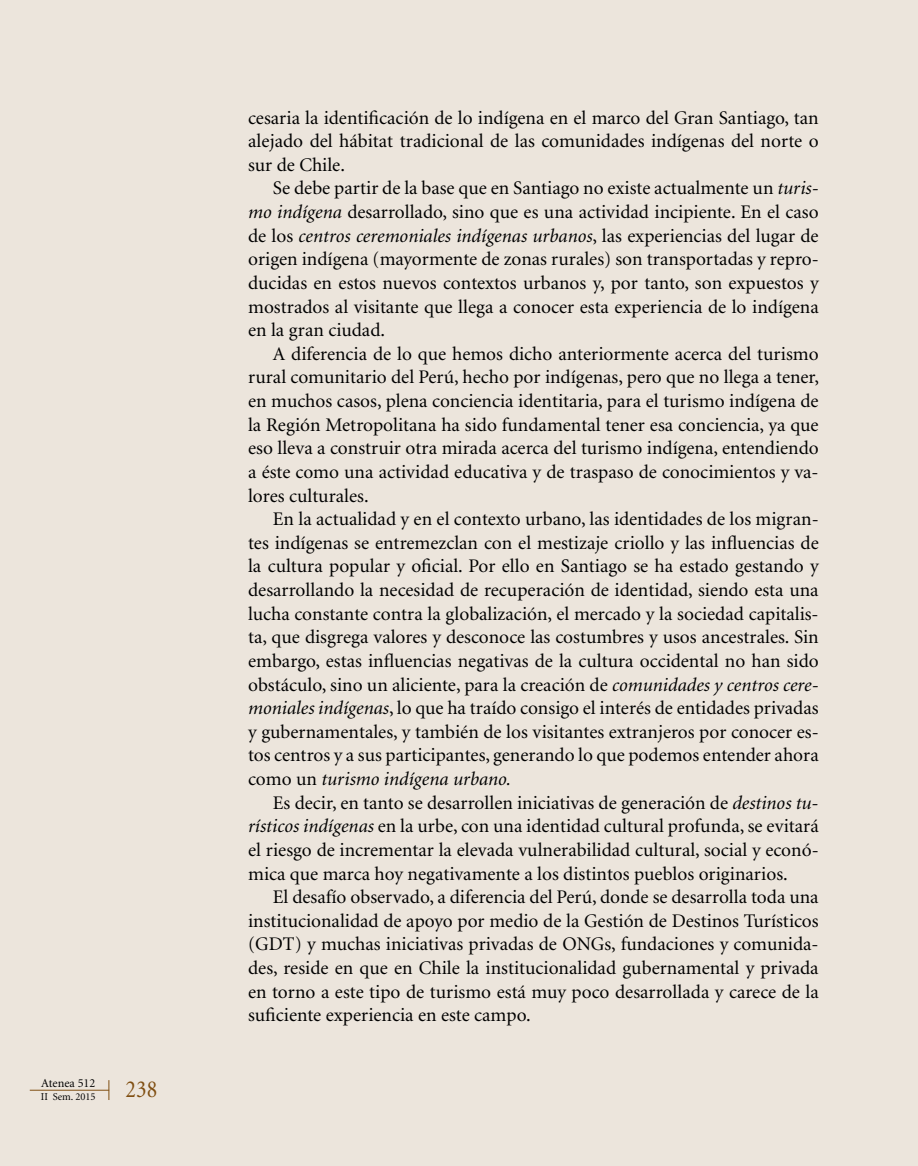
<style>
.page{position:relative;width:918px;height:1166px;background:#ece5dc}
.page>*{position:absolute;margin:0;border:0;box-sizing:border-box;transform-origin:0 0}
.t1{font:24.5px "Minion";color:#804f12;scale:.9 1}
.t2{font:19.25px/23.6px "Minion";color:#000;text-align:justify}
.t3{font:12.25px "Minion";color:#000}
.t4{font:10.5px "Minion";color:#000}
.s1{font-style:italic}
</style>
<div class="page">
<hr style="left:30px;top:1090px;width:79px;height:1px;background:#804f12">
<svg style="left:109px;top:1080px;width:1px;height:20px"></svg>
<p class="t3" style="left:41px;top:1077px;width:56px">Atenea 512</p>
<p class="t4" style="left:41px;top:1091px;width:56px">II Sem. 2015</p>
<p class="t1" style="left:126px;top:1077px;width:37px">238</p>
<p class="t2" style="left:248px;top:106px;width:572px">cesaria la identificación de lo indígena en el marco del Gran Santiago, tan alejado del hábitat tradicional de las comunidades indígenas del norte o sur de Chile.</p>
<p class="t2" style="left:248px;top:177px;width:572px;text-indent:25px">Se debe partir de la base que en Santiago no existe actualmente un <span class="s1">turis&shy;mo indígena</span> desarrollado, sino que es una actividad incipiente. En el caso de los <span class="s1">centros ceremoniales indígenas urbanos</span>, las experiencias del lugar de origen indígena (mayormente de zonas rurales) son transportadas y repro&shy;ducidas en estos nuevos contextos urbanos y, por tanto, son expuestos y mostrados al visitante que llega a conocer esta experiencia de lo indígena en la gran ciudad.</p>
<p class="t2" style="left:248px;top:343px;width:572px;text-indent:25px">A diferencia de lo que hemos dicho anteriormente acerca del turismo rural comunitario del Perú, hecho por indígenas, pero que no llega a tener, en muchos casos, plena conciencia identitaria, para el turismo indígena de la Región Metropolitana ha sido fundamental tener esa conciencia, ya que eso lleva a construir otra mirada acerca del turismo indígena, entendiendo a éste como una actividad educativa y de traspaso de conocimientos y va&shy;lores culturales.</p>
<p class="t2" style="left:248px;top:508px;width:572px;text-indent:25px">En la actualidad y en el contexto urbano, las identidades de los migran&shy;tes indígenas se entremezclan con el mestizaje criollo y las influencias de la cultura popular y oficial. Por ello en Santiago se ha estado gestando y desarrollando la necesidad de recuperación de identidad, siendo esta una lucha constante contra la globalización, el mercado y la sociedad capitalis&shy;ta, que disgrega valores y desconoce las costumbres y usos ancestrales. Sin embargo, estas influencias negativas de la cultura occidental no han sido obstáculo, sino un aliciente, para la creación de <span class="s1">comunidades y centros cere&shy;moniales indígenas</span>, lo que ha traído consigo el interés de entidades privadas y gubernamentales, y también de los visitantes extranjeros por conocer es&shy;tos centros y a sus participantes, generando lo que podemos entender ahora como un <span class="s1">turismo indígena urbano.</span></p>
<p class="t2" style="left:248px;top:791px;width:572px;text-indent:25px">Es decir, en tanto se desarrollen iniciativas de generación de <span class="s1">destinos tu&shy;rísticos indígenas</span> en la urbe, con una identidad cultural profunda, se evitará el riesgo de incrementar la elevada vulnerabilidad cultural, social y econó&shy;mica que marca hoy negativamente a los distintos pueblos originarios.</p>
<p class="t2" style="left:248px;top:886px;width:572px;text-indent:25px">El desafío observado, a diferencia del Perú, donde se desarrolla toda una institucionalidad de apoyo por medio de la Gestión de Destinos Turísticos (GDT) y muchas iniciativas privadas de ONGs, fundaciones y comunida&shy;des, reside en que en Chile la institucionalidad gubernamental y privada en torno a este tipo de turismo está muy poco desarrollada y carece de la suficiente experiencia en este campo.</p>
</div>
